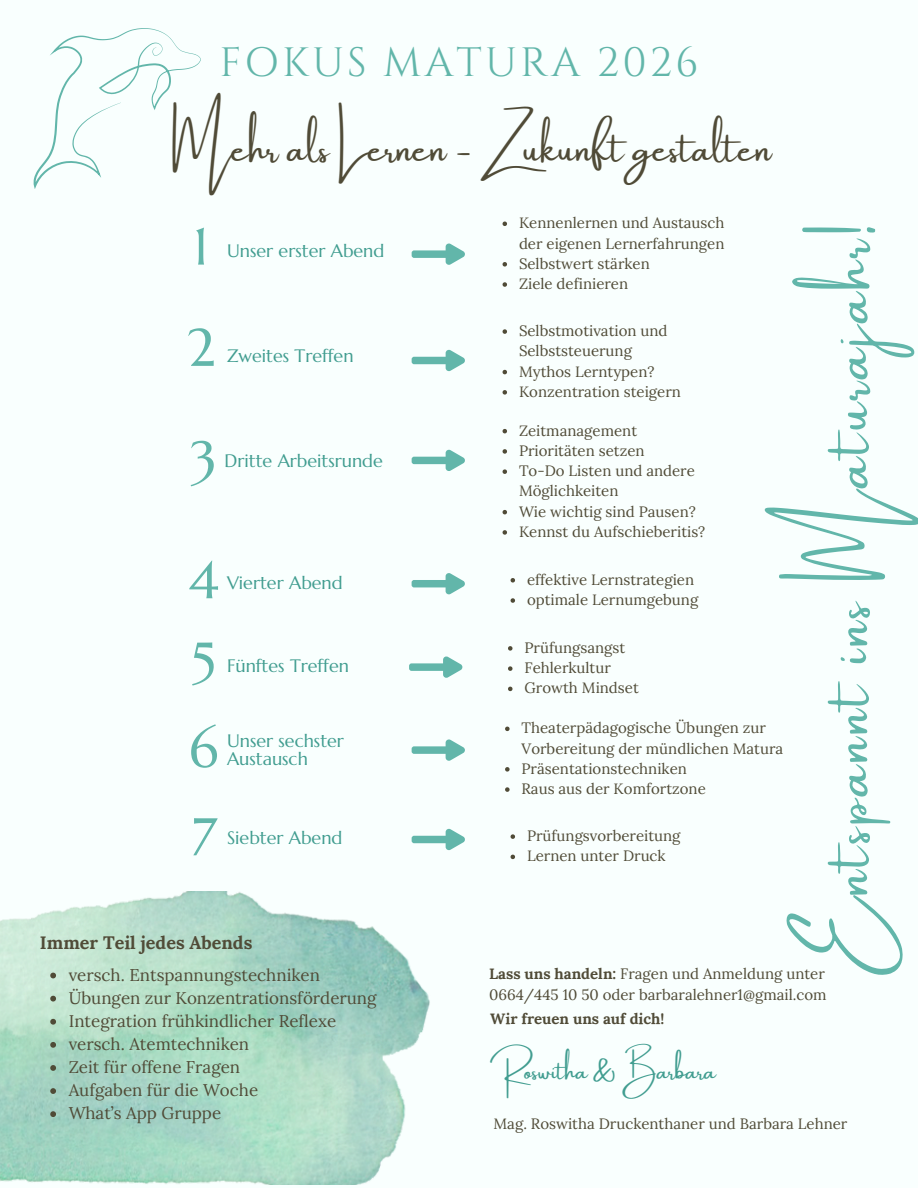
<style>
.page{position:relative;width:918px;height:1188px;background:#f9fffe}
.page>*{position:absolute;margin:0;border:0;box-sizing:border-box;transform-origin:0 0}
.t1{font:55.95px "Amsterdam One";color:#62b6aa}
.t2{font:52.8px "Marcellus";color:#62b6aa}
.t3{font:40.95px "Cinzel";letter-spacing:.075em;color:#62b6aa}
.t4{font:37.2px "Amsterdam One";color:#504b37}
.t5{font:22.5px "Amsterdam One";color:#419d90}
.t6{font:18px/18px "Marcellus";color:#419d90}
.t7{font:700 18px "Lora";color:#504b37}
.t8{font:16.95px "Lora";color:#504b37}
.t9{font:15px/20.2px "Lora";color:#504b37}
.t10{font:700 15px "Lora";color:#504b37}
.s1{font-weight:700}
</style>
<div class="page">
<div style="left:412px;top:746px;width:37px;height:8px;background:#62b6aa;border-radius:2px"></div>
<svg style="left:446px;top:739px;width:19px;height:22px"></svg>
<img style="left:0;top:891px;width:430px;height:294px">
<svg style="left:33px;top:28px;width:168px;height:161px"></svg>
<svg style="left:503px;top:222px;width:4px;height:4px"></svg>
<svg style="left:503px;top:262px;width:4px;height:5px"></svg>
<svg style="left:503px;top:282px;width:4px;height:5px"></svg>
<svg style="left:503px;top:329px;width:4px;height:5px"></svg>
<svg style="left:503px;top:370px;width:4px;height:4px"></svg>
<svg style="left:503px;top:390px;width:4px;height:5px"></svg>
<svg style="left:503px;top:429px;width:4px;height:4px"></svg>
<svg style="left:503px;top:449px;width:4px;height:5px"></svg>
<svg style="left:503px;top:469px;width:4px;height:5px"></svg>
<svg style="left:503px;top:510px;width:4px;height:4px"></svg>
<svg style="left:503px;top:530px;width:4px;height:5px"></svg>
<svg style="left:505px;top:727px;width:5px;height:4px"></svg>
<svg style="left:505px;top:767px;width:5px;height:5px"></svg>
<svg style="left:505px;top:787px;width:5px;height:5px"></svg>
<svg style="left:508px;top:646px;width:5px;height:5px"></svg>
<svg style="left:508px;top:666px;width:5px;height:5px"></svg>
<svg style="left:508px;top:687px;width:5px;height:4px"></svg>
<svg style="left:511px;top:578px;width:4px;height:5px"></svg>
<svg style="left:511px;top:598px;width:4px;height:5px"></svg>
<svg style="left:511px;top:834px;width:4px;height:5px"></svg>
<svg style="left:511px;top:855px;width:4px;height:4px"></svg>
<svg style="left:50px;top:973px;width:6px;height:5px"></svg>
<svg style="left:50px;top:996px;width:6px;height:6px"></svg>
<svg style="left:50px;top:1019px;width:6px;height:6px"></svg>
<svg style="left:50px;top:1042px;width:6px;height:6px"></svg>
<svg style="left:50px;top:1065px;width:6px;height:6px"></svg>
<svg style="left:50px;top:1088px;width:6px;height:6px"></svg>
<svg style="left:50px;top:1111px;width:6px;height:6px"></svg>
<div style="left:412px;top:250px;width:37px;height:8px;background:#62b6aa;border-radius:2px"></div>
<svg style="left:446px;top:243px;width:19px;height:22px"></svg>
<div style="left:412px;top:357px;width:37px;height:7px;background:#62b6aa;border-radius:2px"></div>
<svg style="left:446px;top:349px;width:19px;height:22px"></svg>
<div style="left:412px;top:457px;width:37px;height:7px;background:#62b6aa;border-radius:2px"></div>
<svg style="left:446px;top:449px;width:19px;height:22px"></svg>
<div style="left:412px;top:580px;width:37px;height:7px;background:#62b6aa;border-radius:2px"></div>
<svg style="left:446px;top:573px;width:19px;height:22px"></svg>
<div style="left:409px;top:663px;width:37px;height:8px;background:#62b6aa;border-radius:2px"></div>
<svg style="left:443px;top:656px;width:20px;height:22px"></svg>
<div style="left:412px;top:836px;width:37px;height:7px;background:#62b6aa;border-radius:2px"></div>
<svg style="left:446px;top:828px;width:19px;height:23px"></svg>
<p class="t3" style="left:219px;top:36px;width:481px">FOKUS MATURA 2026</p>
<p class="t4" style="left:172px;top:128px;width:601px">Mehr als Lernen - Zukunft gestalten</p>
<h6 class="t9" style="left:519px;top:213px;width:207px">Kennenlernen und Austausch der eigenen Lernerfahrungen</h6>
<p class="t9" style="left:519px;top:253px;width:132px">Selbstwert stärken</p>
<p class="t9" style="left:519px;top:273px;width:111px">Ziele definieren</p>
<p class="t2" style="left:193px;top:213px;width:17px">1</p>
<p class="t1" style="left:819px;top:978px;width:755px;rotate:-90deg">Entspanntins Maturajahr!</p>
<p class="t6" style="left:227px;top:241px;width:159px">Unser erster Abend</p>
<p class="t9" style="left:519px;top:320px;width:150px">Selbstmotivation und<br>Selbststeuerung</p>
<p class="t9" style="left:519px;top:361px;width:137px">Mythos Lerntypen?</p>
<p class="t9" style="left:519px;top:381px;width:163px">Konzentration steigern</p>
<p class="t2" style="left:187px;top:314px;width:30px">2</p>
<p class="t6" style="left:227px;top:347px;width:128px">Zweites Treffen</p>
<p class="t9" style="left:519px;top:420px;width:120px">Zeitmanagement</p>
<h6 class="t9" style="left:519px;top:440px;width:127px">Prioritäten setzen</h6>
<p class="t9" style="left:519px;top:461px;width:177px">To-Do Listen und andere<br>Möglichkeiten</p>
<p class="t9" style="left:519px;top:501px;width:178px">Wie wichtig sind Pausen?</p>
<p class="t9" style="left:519px;top:521px;width:188px">Kennst du Aufschieberitis?</p>
<h6 class="t2" style="left:190px;top:427px;width:28px">3</h6>
<h2 class="t6" style="left:225px;top:452px;width:160px">Dritte Arbeitsrunde</h2>
<p class="t2" style="left:188px;top:547px;width:32px">4</p>
<h6 class="t9" style="left:527px;top:569px;width:169px">effektive Lernstrategien</h6>
<p class="t9" style="left:527px;top:589px;width:173px">optimale Lernumgebung</p>
<h1 class="t6" style="left:227px;top:574px;width:117px">Vierter Abend</h1>
<p class="t9" style="left:524px;top:637px;width:102px">Prüfungsangst</p>
<p class="t9" style="left:524px;top:658px;width:88px">Fehlerkultur</p>
<p class="t9" style="left:524px;top:678px;width:116px">Growth Mindset</p>
<p class="t2" style="left:191px;top:628px;width:26px">5</p>
<p class="t2" style="left:189px;top:716px;width:31px">6</p>
<h3 class="t6" style="left:227px;top:656px;width:123px">Fünftes Treffen</h3>
<p class="t9" style="left:522px;top:718px;width:263px">Theaterpädagogische Übungen zur<br>Vorbereitung der mündlichen Matura</p>
<h6 class="t9" style="left:522px;top:758px;width:167px">Präsentationstechniken</h6>
<p class="t9" style="left:522px;top:778px;width:186px">Raus aus der Komfortzone</p>
<p class="t6" style="left:227px;top:731px;width:118px">Unser sechster<br>Austausch</p>
<p class="t2" style="left:191px;top:804px;width:27px">7</p>
<p class="t9" style="left:527px;top:826px;width:155px">Prüfungsvorbereitung</p>
<p class="t9" style="left:527px;top:846px;width:140px">Lernen unter Druck</p>
<p class="t6" style="left:227px;top:829px;width:117px">Siebter Abend</p>
<p class="t7" style="left:40px;top:931px;width:214px">Immer Teil jedes Abends</p>
<p class="t8" style="left:69px;top:964px;width:253px">versch. Entspannungstechniken</p>
<p class="t8" style="left:69px;top:987px;width:309px">Übungen zur Konzentrationsförderung</p>
<h6 class="t8" style="left:69px;top:1010px;width:269px">Integration frühkindlicher Reflexe</h6>
<p class="t8" style="left:69px;top:1033px;width:182px">versch. Atemtechniken</p>
<p class="t8" style="left:69px;top:1056px;width:173px">Zeit für offene Fragen</p>
<h6 class="t8" style="left:69px;top:1079px;width:191px">Aufgaben für die Woche</h6>
<p class="t8" style="left:69px;top:1102px;width:154px">What’s App Gruppe</p>
<p class="t9" style="left:489px;top:964px;width:337px"><span class="s1">Lass uns handeln:</span> Fragen und Anmeldung unter</p>
<h5 class="t9" style="left:489px;top:984px;width:339px">0664/445 10 50 oder barbaralehner1@gmail.com</h5>
<p class="t10" style="left:490px;top:1009px;width:176px">Wir freuen uns auf dich!</p>
<p class="t5" style="left:490px;top:1059px;width:227px">Roswitha &amp; Barbara</p>
<p class="t9" style="left:494px;top:1113px;width:355px">Mag. Roswitha Druckenthaner und Barbara Lehner</p>
</div>
